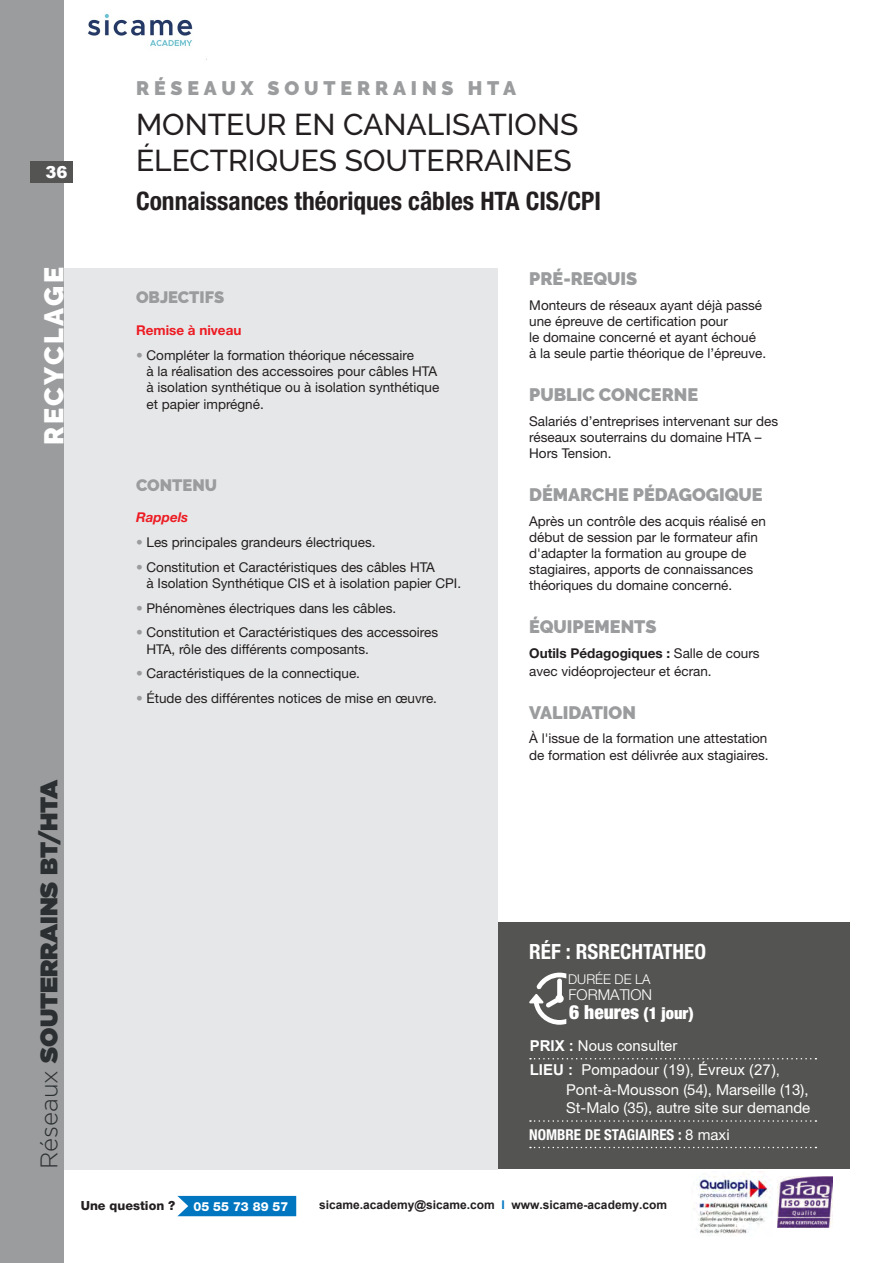
<style>
.page{position:relative;width:893px;height:1263px;background:#fff}
.page>*{position:absolute;margin:0;border:0;box-sizing:border-box;transform-origin:0 0}
.t1{font:500 30px/36px "Raleway";color:#231f20}
.t2{font:900 27px "Raleway";letter-spacing:.1em;color:#fff}
.t3{font:700 condensed 25.5px "Helvetica Neue LT Std";color:#231f20}
.t4{font:900 24px "Gotham";color:#2b2f31}
.t5{font:700 condensed 21px "Helvetica Neue LT Std";color:#fff}
.t6{font:900 19.5px "Raleway";letter-spacing:.25em;color:#9a9c9d}
.t7{font:900 condensed 19.5px "Helvetica Neue LT Std";color:#fff}
.t8{font:900 18px "Raleway";color:#9a9c9d}
.t9{font:900 16.5px "Raleway";color:#9a9c9d}
.t10{font:900 16.5px "Arial";color:#fff}
.t11{font:15px/18px "Helvetica Neue LT Std";color:#fff}
.t12{font:15px/24.8px "Arial";color:#fff}
.t13{font:700 condensed 15px "Helvetica Neue LT Std";color:#fff}
.t14{font:300 15px "Helvetica Neue LT Std";color:#fff}
.t15{font:13.5px/16.2px "Helvetica Neue LT Std";color:#231f20}
.t16{font:700 13.5px "Helvetica Neue LT Std";color:#ed1c24}
.t17{font:300 13.5px "Helvetica Neue LT Std";color:#fff}
.t18{font:italic 700 13.5px "Helvetica Neue LT Std";color:#ed1c24}
.t19{font:800 12.6px "Helvetica Neue LT Std";color:#231f20}
.t20{font:800 12.6px "Helvetica Neue LT Std";color:#fff}
.t21{font:700 12px "Arial";color:#231f20}
.s1{font-weight:300}
.s2{color:#9a9c9d}
.s3{font-weight:700}
.s4{font-size:16.5px}
.s5{font-weight:400;font-stretch:normal}
.s6{color:#0076c0}
</style>
<div class="page">
<div style="left:0;top:0;width:64px;height:1263px;background:#9a9c9d"></div>
<div style="left:30px;top:162px;width:42px;height:21px;background:#545452"></div>
<div style="left:177px;top:1196px;width:119px;height:20px;background:#0076c0"></div>
<div style="left:484px;top:923px;width:366px;height:246px;background:#545452"></div>
<div style="left:64px;top:268px;width:433px;height:901px;background:#e6e7e8"></div>
<svg style="left:530px;top:1058px;width:286px;height:1px"></svg>
<svg style="left:530px;top:1120px;width:286px;height:2px"></svg>
<svg style="left:530px;top:1147px;width:286px;height:1px"></svg>
<svg style="left:529px;top:973px;width:37px;height:52px"></svg>
<img style="left:777px;top:1176px;width:56px;height:52px">
<img style="left:698px;top:1176px;width:73px;height:60px">
<img style="left:88px;top:13px;width:119px;height:47px">
<p class="t10" style="left:45px;top:160px;width:24px">36</p>
<h3 class="t6" style="left:136px;top:77px;width:381px">RÉSEAUX SOUTERRAINS HTA</h3>
<h1 class="t1" style="left:136px;top:107px;width:444px">MONTEUR EN CANALISATIONS<br>ÉLECTRIQUES SOUTERRAINES</h1>
<h3 class="t3" style="left:136px;top:192px;width:467px">Connaissances théoriques câbles HTA CIS/CPI</h3>
<h2 class="t2" style="left:38px;top:445px;width:180px;rotate:-90deg">RECYCLAGE</h2>
<h3 class="t4" style="left:39px;top:1169px;width:391px;rotate:-90deg"><span class="s1">Réseaux</span> SOUTERRAINS BT/HTA</h3>
<p class="t9" style="left:136px;top:287px;width:90px">OBJECTIFS</p>
<p class="t16" style="left:136px;top:326px;width:107px">Remise à niveau</p>
<p class="t15" style="left:147px;top:348px;width:294px;text-indent:-10px"><span class="s2">•</span> Compléter la formation théorique nécessaire<br>à la réalisation des accessoires pour câbles HTA à isolation synthétique ou à isolation synthétique et papier imprégné.</p>
<p class="t9" style="left:136px;top:475px;width:83px">CONTENU</p>
<p class="t18" style="left:136px;top:513px;width:54px">Rappels</p>
<p class="t15" style="left:136px;top:535px;width:241px"><span class="s2">•</span> Les principales grandeurs électriques.</p>
<p class="t15" style="left:147px;top:560px;width:316px;text-indent:-10px"><span class="s2">•</span> Constitution et Caractéristiques des câbles HTA<br>à Isolation Synthétique CIS et à isolation papier CPI.</p>
<p class="t15" style="left:136px;top:601px;width:262px"><span class="s2">•</span> Phénomènes électriques dans les câbles.</p>
<p class="t15" style="left:147px;top:626px;width:293px;text-indent:-10px"><span class="s2">•</span> Constitution et Caractéristiques des accessoires<br>HTA, rôle des différents composants.</p>
<p class="t15" style="left:136px;top:666px;width:225px"><span class="s2">•</span> Caractéristiques de la connectique.</p>
<p class="t15" style="left:136px;top:691px;width:302px"><span class="s2">•</span> Étude des différentes notices de mise en œuvre.</p>
<h3 class="t8" style="left:529px;top:268px;width:110px">PRÉ-REQUIS</h3>
<p class="t15" style="left:529px;top:298px;width:238px">Monteurs de réseaux ayant déjà passé une épreuve de certification pour<br>le domaine concerné et ayant échoué à la seule partie théorique de l’épreuve.</p>
<h3 class="t8" style="left:529px;top:384px;width:170px">PUBLIC CONCERNE</h3>
<p class="t15" style="left:529px;top:414px;width:250px">Salariés d’entreprises intervenant sur des réseaux souterrains du domaine HTA –<br>Hors Tension.</p>
<h3 class="t8" style="left:529px;top:484px;width:235px">DÉMARCHE PÉDAGOGIQUE</h3>
<p class="t15" style="left:529px;top:514px;width:238px">Après un contrôle des acquis réalisé en début de session par le formateur afin d'adapter la formation au groupe de stagiaires, apports de connaissances théoriques du domaine concerné.</p>
<h3 class="t8" style="left:529px;top:616px;width:129px">ÉQUIPEMENTS</h3>
<p class="t15" style="left:529px;top:645px;width:232px;line-height:18px"><span class="s3">Outils Pédagogiques :</span> Salle de cours avec vidéoprojecteur et écran.</p>
<h3 class="t8" style="left:529px;top:702px;width:108px">VALIDATION</h3>
<p class="t15" style="left:529px;top:732px;width:241px">À l'issue de la formation une attestation de formation est délivrée aux stagiaires.</p>
<h3 class="t5" style="left:529px;top:944px;width:178px">RÉF : RSRECHTATHEO</h3>
<p class="t17" style="left:568px;top:975px;width:84px">DURÉE DE LA</p>
<p class="t14" style="left:569px;top:989px;width:85px">FORMATION</p>
<h3 class="t7" style="left:569px;top:1001px;width:126px">6 heures <span class="s4">(1 jour)</span></h3>
<p class="t12" style="left:530px;top:1033px;width:252px"><span class="s3">PRIX :</span> Nous consulter<br><span class="s3">LIEU :</span> Pompadour (19), Évreux (27),</p>
<p class="t11" style="left:566px;top:1082px;width:246px">Pont-à-Mousson (54), Marseille (13),<br>St-Malo (35), autre site sur demande</p>
<p class="t13" style="left:529px;top:1129px;width:202px">NOMBRE DE STAGIAIRES : <span class="s5">8 maxi</span></p>
<p class="t19" style="left:81px;top:1198px;width:96px">Une question ?</p>
<p class="t20" style="left:193px;top:1200px;width:96px">05 55 73 89 57</p>
<p class="t21" style="left:319px;top:1197px;width:349px">sicame.academy@sicame.com <span class="s6">I</span> www.sicame-academy.com</p>
</div>
